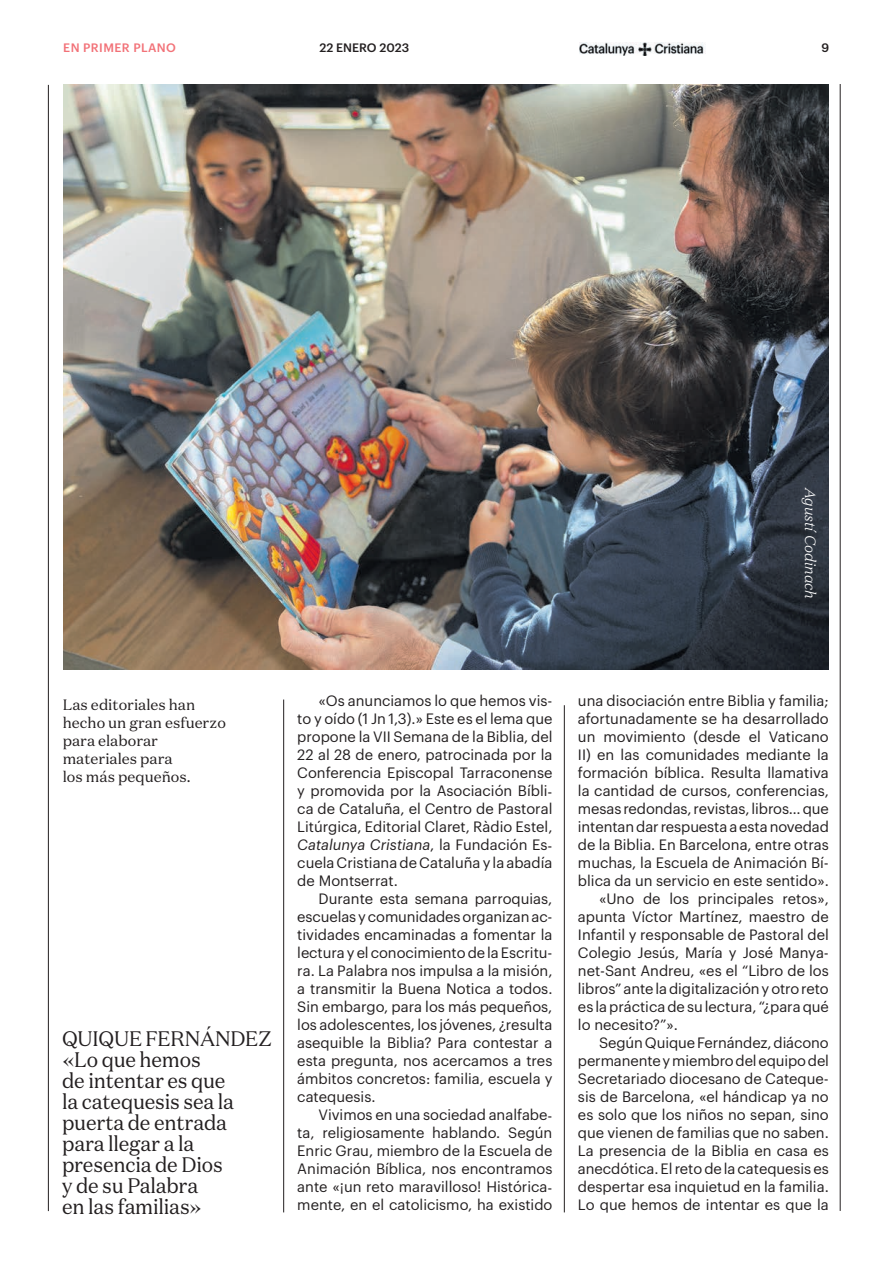
<style>
.page{position:relative;width:893px;height:1263px;background:#fff}
.page>*{position:absolute;margin:0;border:0;box-sizing:border-box;transform-origin:0 0}
.t1{font:21px/21px "Domaine Text";letter-spacing:-.01em;color:#231f20;scale:.95 1}
.t2{font:15px/18px "Domaine Text";color:#231f20}
.t3{font:italic 300 15px "Domaine Text";color:#fff}
.t4{font:14.7px/18px "Graphik";color:#231f20;text-align:justify}
.t5{font:500 12px "Graphik";letter-spacing:.035em;color:#f27278}
.t6{font:500 12px "Graphik";color:#231f20}
.s1{font-style:italic}
</style>
<div class="page">
<img style="left:579px;top:42px;width:127px;height:13px">
<hr style="left:840px;top:84px;width:1px;height:1127px;background:#231f20">
<hr style="left:48px;top:85px;width:1px;height:1126px;background:#231f20">
<hr style="left:283px;top:699px;width:1px;height:513px;background:#231f20">
<hr style="left:564px;top:705px;width:1px;height:507px;background:#231f20">
<img style="left:64px;top:85px;width:765px;height:584px">
<p class="t5" style="left:63px;top:39px;width:114px">EN PRIMER PLANO</p>
<p class="t6" style="left:319px;top:38px;width:91px">22 ENERO 2023</p>
<p class="t6" style="left:821px;top:39px;width:9px">9</p>
<p class="t3" style="left:820px;top:488px;width:113px;rotate:90deg">Agustí Codinach</p>
<p class="t2" style="left:63px;top:696px;width:165px">Las editoriales han hecho un gran esfuerzo para elaborar materiales para<br>los más pequeños.</p>
<h1 class="t1" style="left:62px;top:1027px;width:223px">QUIQUE FERNÁNDEZ «Lo que hemos<br>de intentar es que<br>la catequesis sea la puerta de entrada para llegar a la presencia de Dios<br>y de su Palabra<br>en las familias»</h1>
<p class="t4" style="left:297px;top:691px;width:257px;text-indent:21px">«Os anunciamos lo que hemos vis&shy;to y oído (1 Jn 1,3).» Este es el lema que propone la VII Semana de la Biblia, del 22 al 28 de enero, patrocinada por la Conferencia Episcopal Tarraconense y promovida por la Asociación Bíbli&shy;ca de Cataluña, el Centro de Pastoral Litúrgica, Editorial Claret, Ràdio Estel, <span class="s1">Catalunya Cristiana</span>, la Fundación Es&shy;cuela Cristiana de Cataluña y la abadía de Montserrat.</p>
<p class="t4" style="left:297px;top:889px;width:257px;text-indent:21px">Durante esta semana parroquias, escuelas y comunidades organizan ac&shy;tividades encaminadas a fomentar la lectura y el conocimiento de la Escritu&shy;ra. La Palabra nos impulsa a la misión, a transmitir la Buena Notica a todos.<br>Sin embargo, para los más pequeños, los adolescentes, los jóvenes, ¿resulta asequible la Biblia? Para contestar a esta pregunta, nos acercamos a tres ámbitos concretos: familia, escuela y catequesis.</p>
<p class="t4" style="left:297px;top:1105px;width:257px;text-indent:21px">Vivimos en una sociedad analfabe&shy;ta, religiosamente hablando. Según Enric Grau, miembro de la Escuela de Animación Bíblica, nos encontramos ante «¡un reto maravilloso! Histórica&shy;mente, en el catolicismo, ha existido</p>
<p class="t4" style="left:578px;top:691px;width:252px">una disociación entre Biblia y familia;</p>
<p class="t4" style="left:578px;top:709px;width:252px">afortunadamente se ha desarrollado</p>
<p class="t4" style="left:578px;top:727px;width:252px">un movimiento (desde el Vaticano</p>
<p class="t4" style="left:578px;top:745px;width:252px">II) en las comunidades mediante la</p>
<p class="t4" style="left:578px;top:763px;width:252px">formación bíblica. Resulta llamativa</p>
<p class="t4" style="left:578px;top:781px;width:252px">la cantidad de cursos, conferencias,</p>
<p class="t4" style="left:578px;top:799px;width:252px">mesas redondas, revistas, libros… que</p>
<p class="t4" style="left:578px;top:817px;width:252px">intentan dar respuesta a esta novedad</p>
<p class="t4" style="left:578px;top:835px;width:252px">de la Biblia. En Barcelona, entre otras</p>
<p class="t4" style="left:578px;top:853px;width:252px">muchas, la Escuela de Animación Bí-</p>
<p class="t4" style="left:578px;top:871px;width:252px">blica da un servicio en este sentido».</p>
<p class="t4" style="left:599px;top:889px;width:231px">«Uno de los principales retos»,</p>
<p class="t4" style="left:578px;top:907px;width:252px">apunta Víctor Martínez, maestro de</p>
<p class="t4" style="left:578px;top:925px;width:252px">Infantil y responsable de Pastoral del</p>
<p class="t4" style="left:578px;top:943px;width:252px">Colegio Jesús, María y José Manya-</p>
<p class="t4" style="left:578px;top:961px;width:252px">net-Sant Andreu, «es el “Libro de los</p>
<p class="t4" style="left:578px;top:979px;width:252px">libros” ante la digitalización y otro reto</p>
<p class="t4" style="left:578px;top:997px;width:252px">es la práctica de su lectura, “¿para qué</p>
<p class="t4" style="left:578px;top:1015px;width:102px">lo necesito?”».</p>
<p class="t4" style="left:599px;top:1033px;width:231px">Según Quique Fernández, diácono</p>
<p class="t4" style="left:578px;top:1051px;width:253px">permanente y miembro del equipo del</p>
<p class="t4" style="left:578px;top:1069px;width:252px">Secretariado diocesano de Cateque-</p>
<p class="t4" style="left:578px;top:1087px;width:252px">sis de Barcelona, «el hándicap ya no</p>
<p class="t4" style="left:578px;top:1105px;width:252px">es solo que los niños no sepan, sino</p>
<p class="t4" style="left:578px;top:1123px;width:252px">que vienen de familias que no saben.</p>
<p class="t4" style="left:578px;top:1141px;width:252px">La presencia de la Biblia en casa es</p>
<p class="t4" style="left:578px;top:1159px;width:252px">anecdótica. El reto de la catequesis es</p>
<p class="t4" style="left:578px;top:1177px;width:252px">despertar esa inquietud en la familia.</p>
<p class="t4" style="left:578px;top:1195px;width:252px">Lo que hemos de intentar es que la</p>
</div>
